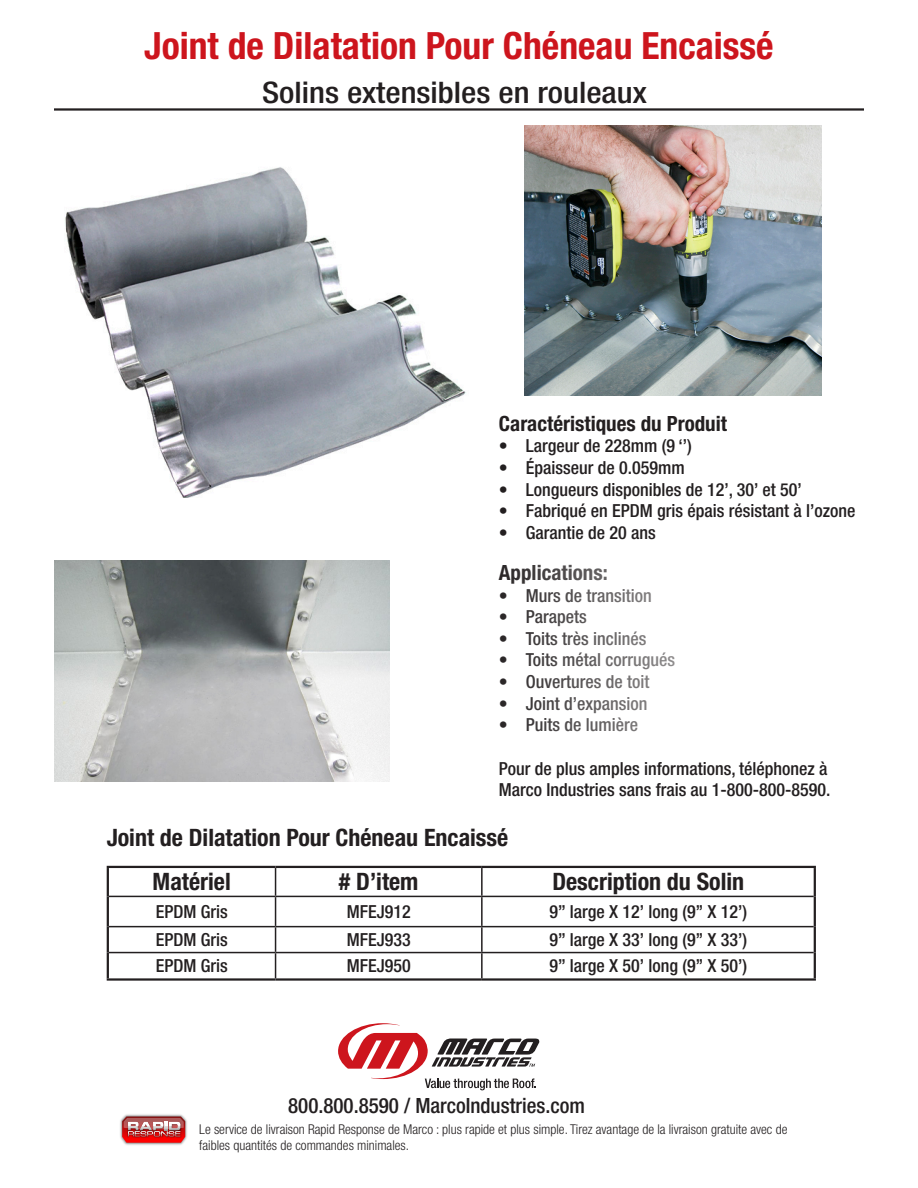
<style>
.page{position:relative;width:918px;height:1188px;background:#fff}
.page>*{position:absolute;margin:0;border:0;box-sizing:border-box;transform-origin:0 0}
.t1{font:700 condensed 37.65px "Helvetica Neue LT Std";color:#cd151d}
.t2{font:500 condensed 29.7px "Helvetica Neue LT Std";color:#231f20;scale:1.11 1}
.t3{font:700 condensed 24px "Helvetica Neue LT Std";color:#231f20}
.t4{font:700 condensed 21px "Helvetica Neue LT Std";color:#231f20}
.t5{font:500 condensed 21px "Helvetica Neue LT Std";color:#231f20}
.t6{font:500 condensed 18px/21.6px "Helvetica Neue LT Std";color:#231f20}
.t7{font:300 condensed 13.5px/16.2px "Helvetica Neue LT Std";color:#231f20}
</style>
<div class="page">
<hr style="left:54px;top:108px;width:810px;height:3px;background:#231f20">
<img style="left:65px;top:167px;width:401px;height:330px">
<img style="left:525px;top:126px;width:297px;height:270px">
<img style="left:54px;top:561px;width:335px;height:220px">
<hr style="left:107px;top:866px;width:169px;height:2px;background:#231f20">
<hr style="left:107px;top:868px;width:2px;height:28px;background:#231f20">
<hr style="left:276px;top:866px;width:206px;height:2px;background:#231f20">
<hr style="left:482px;top:866px;width:334px;height:2px;background:#231f20">
<hr style="left:814px;top:868px;width:2px;height:28px;background:#231f20">
<hr style="left:107px;top:896px;width:2px;height:31px;background:#231f20">
<hr style="left:814px;top:896px;width:2px;height:31px;background:#231f20">
<hr style="left:107px;top:927px;width:2px;height:26px;background:#231f20">
<hr style="left:814px;top:927px;width:2px;height:26px;background:#231f20">
<hr style="left:107px;top:953px;width:2px;height:25px;background:#231f20">
<hr style="left:814px;top:953px;width:2px;height:25px;background:#231f20">
<hr style="left:107px;top:978px;width:169px;height:3px;background:#231f20">
<hr style="left:276px;top:978px;width:206px;height:3px;background:#231f20">
<hr style="left:482px;top:978px;width:334px;height:3px;background:#231f20">
<hr style="left:481px;top:868px;width:2px;height:28px;background:#231f20">
<hr style="left:109px;top:896px;width:167px;height:1px;background:#231f20">
<hr style="left:276px;top:896px;width:206px;height:1px;background:#231f20">
<hr style="left:482px;top:896px;width:332px;height:1px;background:#231f20">
<hr style="left:481px;top:897px;width:2px;height:29px;background:#231f20">
<hr style="left:109px;top:926px;width:167px;height:1px;background:#231f20">
<hr style="left:276px;top:926px;width:206px;height:1px;background:#231f20">
<hr style="left:482px;top:926px;width:332px;height:1px;background:#231f20">
<hr style="left:481px;top:927px;width:2px;height:25px;background:#231f20">
<hr style="left:109px;top:952px;width:167px;height:1px;background:#231f20">
<hr style="left:276px;top:952px;width:206px;height:1px;background:#231f20">
<svg style="left:275px;top:868px;width:1px;height:110px"></svg>
<hr style="left:482px;top:952px;width:332px;height:1px;background:#231f20">
<hr style="left:481px;top:953px;width:2px;height:25px;background:#231f20">
<svg style="left:338px;top:1023px;width:202px;height:67px"></svg>
<img style="left:124px;top:1143px;width:59px;height:2px">
<svg style="left:120px;top:1114px;width:67px;height:29px;background:#ca6565"></svg>
<p class="t1" style="left:144px;top:23px;width:631px">Joint de Dilatation Pour Chéneau Encaissé</p>
<p class="t2" style="left:262px;top:75px;width:348px">Solins extensibles en rouleaux</p>
<p class="t4" style="left:499px;top:411px;width:230px">Caractéristiques du Produit</p>
<p class="t6" style="left:499px;top:435px;width:194px">• Largeur de 228mm (9 ‘’)</p>
<p class="t6" style="left:499px;top:457px;width:187px">• Épaisseur de 0.059mm</p>
<p class="t6" style="left:499px;top:478px;width:304px">• Longueurs disponibles de 12’, 30’ et 50’</p>
<p class="t6" style="left:499px;top:500px;width:358px">• Fabriqué en EPDM gris épais résistant à l’ozone</p>
<p class="t6" style="left:499px;top:521px;width:158px">• Garantie de 20 ans</p>
<p class="t4" style="left:499px;top:560px;width:110px">Applications:</p>
<p class="t6" style="left:499px;top:584px;width:154px">• Murs de transition</p>
<p class="t6" style="left:499px;top:606px;width:89px">• Parapets</p>
<p class="t6" style="left:499px;top:627px;width:149px">• Toits très inclinés</p>
<p class="t6" style="left:499px;top:649px;width:178px">• Toits métal corrugués</p>
<p class="t6" style="left:499px;top:671px;width:152px">• Ouvertures de toit</p>
<p class="t6" style="left:499px;top:692px;width:150px">• Joint d’expansion</p>
<p class="t6" style="left:499px;top:714px;width:141px">• Puits de lumière</p>
<p class="t6" style="left:499px;top:757px;width:333px">Pour de plus amples informations, téléphonez à<br>Marco Industries sans frais au 1-800-800-8590.</p>
<p class="t3" style="left:107px;top:823px;width:403px">Joint de Dilatation Pour Chéneau Encaissé</p>
<p class="t3" style="left:153px;top:867px;width:80px">Matériel</p>
<p class="t3" style="left:339px;top:867px;width:81px"># D’item</p>
<p class="t3" style="left:552px;top:867px;width:193px">Description du Solin</p>
<p class="t6" style="left:156px;top:901px;width:73px">EPDM Gris</p>
<p class="t6" style="left:347px;top:901px;width:65px">MFEJ912</p>
<p class="t6" style="left:550px;top:901px;width:199px">9’’ large X 12’ long (9’’ X 12’)</p>
<p class="t6" style="left:156px;top:929px;width:73px">EPDM Gris</p>
<p class="t6" style="left:347px;top:929px;width:65px">MFEJ933</p>
<p class="t6" style="left:550px;top:929px;width:199px">9’’ large X 33’ long (9’’ X 33’)</p>
<p class="t6" style="left:156px;top:955px;width:73px">EPDM Gris</p>
<p class="t6" style="left:347px;top:955px;width:65px">MFEJ950</p>
<p class="t6" style="left:550px;top:955px;width:199px">9’’ large X 50’ long (9’’ X 50’)</p>
<p class="t5" style="left:288px;top:1093px;width:298px">800.800.8590 / MarcoIndustries.com</p>
<p class="t7" style="left:199px;top:1121px;width:590px">Le service de livraison Rapid Response de Marco : plus rapide et plus simple. Tirez avantage de la livraison gratuite avec de faibles quantités de commandes minimales.</p>
</div>
